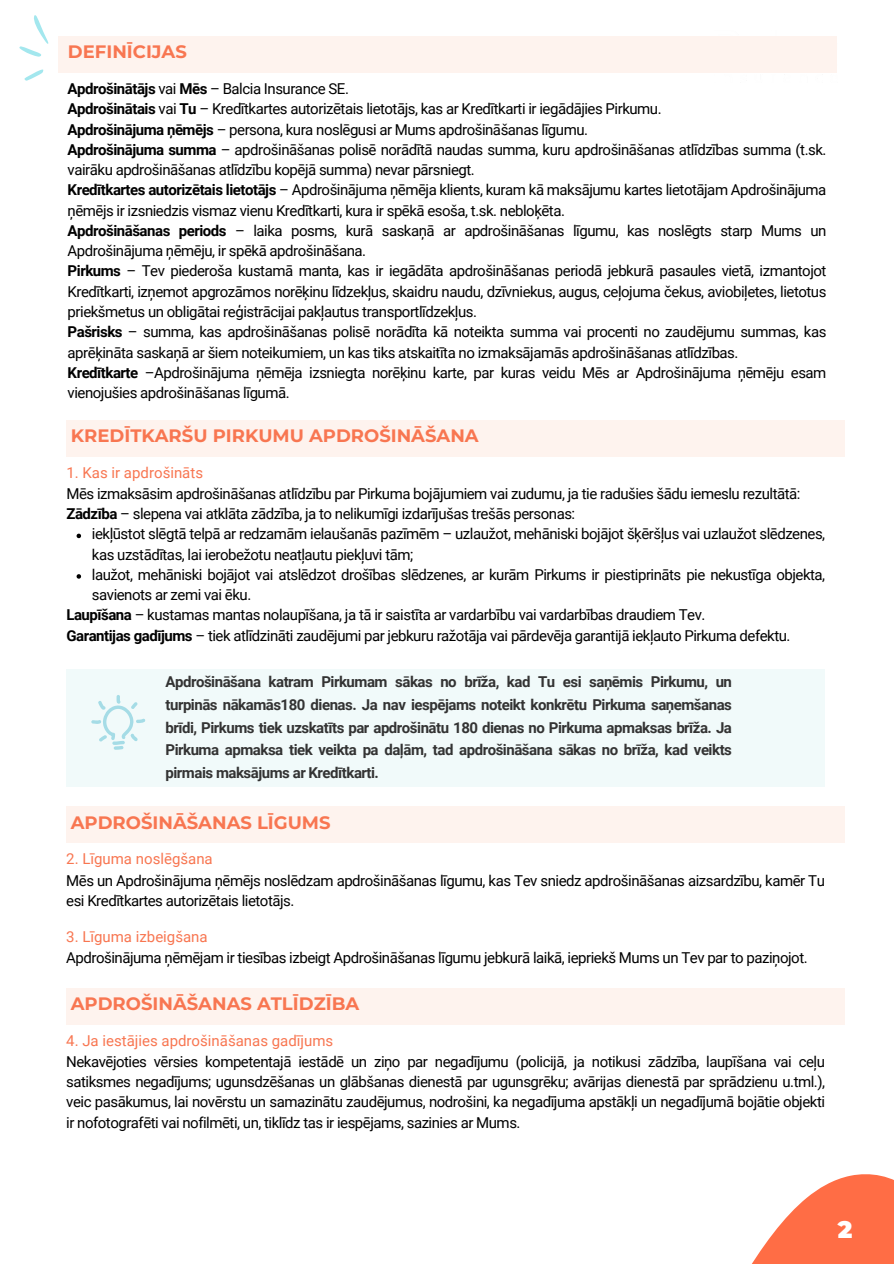
<style>
.page{position:relative;width:894px;height:1264px;background:#fff}
.page>*{position:absolute;margin:0;border:0;box-sizing:border-box;transform-origin:0 0}
.t1{font:900 24px "Montserrat";color:#fff}
.t2{font:700 18px "Montserrat";color:#f87651}
.t3{font:15px/20.2px "Roboto";letter-spacing:-.03em;color:#000}
.t4{font:700 15px/22.5px "Roboto";letter-spacing:-.03em;color:#333;text-align:justify}
.t5{font:15px "Roboto";color:#f87651}
.s1{font-weight:700}
</style>
<div class="page">
<img style="left:836px;top:36px;width:1px;height:37px">
<div style="left:58px;top:36px;width:778px;height:37px;background:#fef3ee"></div>
<svg style="left:19px;top:15px;width:29px;height:42px"></svg>
<svg style="left:24px;top:69px;width:20px;height:12px"></svg>
<svg style="left:752px;top:1174px;width:141px;height:89px"></svg>
<div style="left:66px;top:419px;width:778px;height:37px;background:#fef3ee"></div>
<svg style="left:77px;top:533px;width:4px;height:5px"></svg>
<svg style="left:77px;top:574px;width:4px;height:4px"></svg>
<div style="left:66px;top:669px;width:758px;height:118px;background:#f1fafa"></div>
<svg style="left:91px;top:695px;width:54px;height:54px"></svg>
<div style="left:66px;top:806px;width:778px;height:37px;background:#fef3ee"></div>
<div style="left:66px;top:987px;width:778px;height:37px;background:#fef3ee"></div>
<p class="t2" style="left:68px;top:41px;width:120px">DEFINĪCIJAS</p>
<p class="t3" style="left:68px;top:79px;width:283px"><span class="s1">Apdrošinātājs</span> vai <span class="s1">Mēs</span> – Balcia Insurance SE.</p>
<h1 class="t3" style="left:68px;top:99px;width:595px"><span class="s1">Apdrošinātais</span> vai <span class="s1">Tu</span> – Kredītkartes autorizētais lietotājs, kas ar Kredītkarti ir iegādājies Pirkumu.</h1>
<p class="t3" style="left:68px;top:119px;width:522px"><span class="s1">Apdrošinājuma ņēmējs</span> – persona, kura noslēgusi ar Mums apdrošināšanas līgumu.</p>
<p class="t3" style="left:68px;top:140px;width:760px"><span class="s1">Apdrošinājuma summa</span> – apdrošināšanas polisē norādītā naudas summa, kuru apdrošināšanas atlīdzības summa (t.sk. vairāku apdrošināšanas atlīdzību kopējā summa) nevar pārsniegt.</p>
<p class="t3" style="left:68px;top:180px;width:760px"><span class="s1">Kredītkartes autorizētais lietotājs</span> – Apdrošinājuma ņēmēja klients, kuram kā maksājumu kartes lietotājam Apdrošinājuma ņēmējs ir izsniedzis vismaz vienu Kredītkarti, kura ir spēkā esoša, t.sk. nebloķēta.</p>
<p class="t3" style="left:68px;top:221px;width:760px"><span class="s1">Apdrošināšanas periods</span> – laika posms, kurā saskaņā ar apdrošināšanas līgumu, kas noslēgts starp Mums un<br>Apdrošinājuma ņēmēju, ir spēkā apdrošināšana.</p>
<p class="t3" style="left:68px;top:261px;width:760px;text-align:justify"><span class="s1">Pirkums</span> – Tev piederoša kustamā manta, kas ir iegādāta apdrošināšanas periodā jebkurā pasaules vietā, izmantojot Kredītkarti, izņemot apgrozāmos norēķinu līdzekļus, skaidru naudu, dzīvniekus, augus, ceļojuma čekus, aviobiļetes, lietotus priekšmetus un obligātai reģistrācijai pakļautus transportlīdzekļus.</p>
<p class="t3" style="left:68px;top:322px;width:760px"><span class="s1">Pašrisks</span> – summa, kas apdrošināšanas polisē norādīta kā noteikta summa vai procenti no zaudējumu summas, kas aprēķināta saskaņā ar šiem noteikumiem, un kas tiks atskaitīta no izmaksājamās apdrošināšanas atlīdzības.</p>
<p class="t3" style="left:68px;top:362px;width:760px"><span class="s1">Kredītkarte</span> –Apdrošinājuma ņēmēja izsniegta norēķinu karte, par kuras veidu Mēs ar Apdrošinājuma ņēmēju esam vienojušies apdrošināšanas līgumā.</p>
<p class="t2" style="left:71px;top:425px;width:409px">KREDĪTKARŠU PIRKUMU APDROŠINĀŠANA</p>
<p class="t5" style="left:66px;top:463px;width:138px">1. Kas ir apdrošināts</p>
<p class="t3" style="left:66px;top:483px;width:735px">Mēs izmaksāsim apdrošināšanas atlīdzību par Pirkuma bojājumiem vai zudumu, ja tie radušies šādu iemeslu rezultātā:</p>
<p class="t3" style="left:66px;top:504px;width:510px"><span class="s1">Zādzība</span> – slepena vai atklāta zādzība, ja to nelikumīgi izdarījušas trešās personas:</p>
<p class="t3" style="left:92px;top:524px;width:734px">iekļūstot slēgtā telpā ar redzamām ielaušanās pazīmēm – uzlaužot, mehāniski bojājot šķēršļus vai uzlaužot slēdzenes, kas uzstādītas, lai ierobežotu neatļautu piekļuvi tām;</p>
<p class="t3" style="left:92px;top:564px;width:734px">laužot, mehāniski bojājot vai atslēdzot drošības slēdzenes, ar kurām Pirkums ir piestiprināts pie nekustīga objekta, savienots ar zemi vai ēku.</p>
<p class="t3" style="left:66px;top:605px;width:640px"><span class="s1">Laupīšana</span> – kustamas mantas nolaupīšana, ja tā ir saistīta ar vardarbību vai vardarbības draudiem Tev.</p>
<p class="t3" style="left:66px;top:625px;width:725px"><span class="s1">Garantijas gadījums</span> – tiek atlīdzināti zaudējumi par jebkuru ražotāja vai pārdevēja garantijā iekļauto Pirkuma defektu.</p>
<h2 class="t4" style="left:165px;top:671px;width:568px">Apdrošināšana katram Pirkumam sākas no brīža, kad Tu esi saņēmis Pirkumu, un turpinās nākamās180 dienas. Ja nav iespējams noteikt konkrētu Pirkuma saņemšanas brīdi, Pirkums tiek uzskatīts par apdrošinātu 180 dienas no Pirkuma apmaksas brīža. Ja Pirkuma apmaksa tiek veikta pa daļām, tad apdrošināšana sākas no brīža, kad veikts pirmais maksājums ar Kredītkarti.</h2>
<h1 class="t2" style="left:71px;top:811px;width:261px">APDROŠINĀŠANAS LĪGUMS</h1>
<p class="t5" style="left:66px;top:850px;width:148px">2. Līguma noslēgšana</p>
<p class="t3" style="left:66px;top:870px;width:760px">Mēs un Apdrošinājuma ņēmējs noslēdzam apdrošināšanas līgumu, kas Tev sniedz apdrošināšanas aizsardzību, kamēr Tu esi Kredītkartes autorizētais lietotājs.</p>
<p class="t5" style="left:66px;top:928px;width:143px">3. Līguma izbeigšana</p>
<p class="t3" style="left:66px;top:948px;width:742px">Apdrošinājuma ņēmējam ir tiesības izbeigt Apdrošināšanas līgumu jebkurā laikā, iepriekš Mums un Tev par to paziņojot.</p>
<h1 class="t2" style="left:71px;top:992px;width:290px">APDROŠINĀŠANAS ATLĪDZĪBA</h1>
<p class="t5" style="left:66px;top:1031px;width:268px">4. Ja iestājies apdrošināšanas gadījums</p>
<p class="t3" style="left:66px;top:1051px;width:760px;text-align:justify">Nekavējoties vērsies kompetentajā iestādē un ziņo par negadījumu (policijā, ja notikusi zādzība, laupīšana vai ceļu satiksmes negadījums; ugunsdzēšanas un glābšanas dienestā par ugunsgrēku; avārijas dienestā par sprādzienu u.tml.), veic pasākumus, lai novērstu un samazinātu zaudējumus, nodrošini, ka negadījuma apstākļi un negadījumā bojātie objekti ir nofotografēti vai nofilmēti, un, tiklīdz tas ir iespējams, sazinies ar Mums.</p>
<p class="t1" style="left:837px;top:1209px;width:16px">3</p>
<h1 class="t1" style="left:837px;top:1214px;width:16px">2</h1>
</div>
